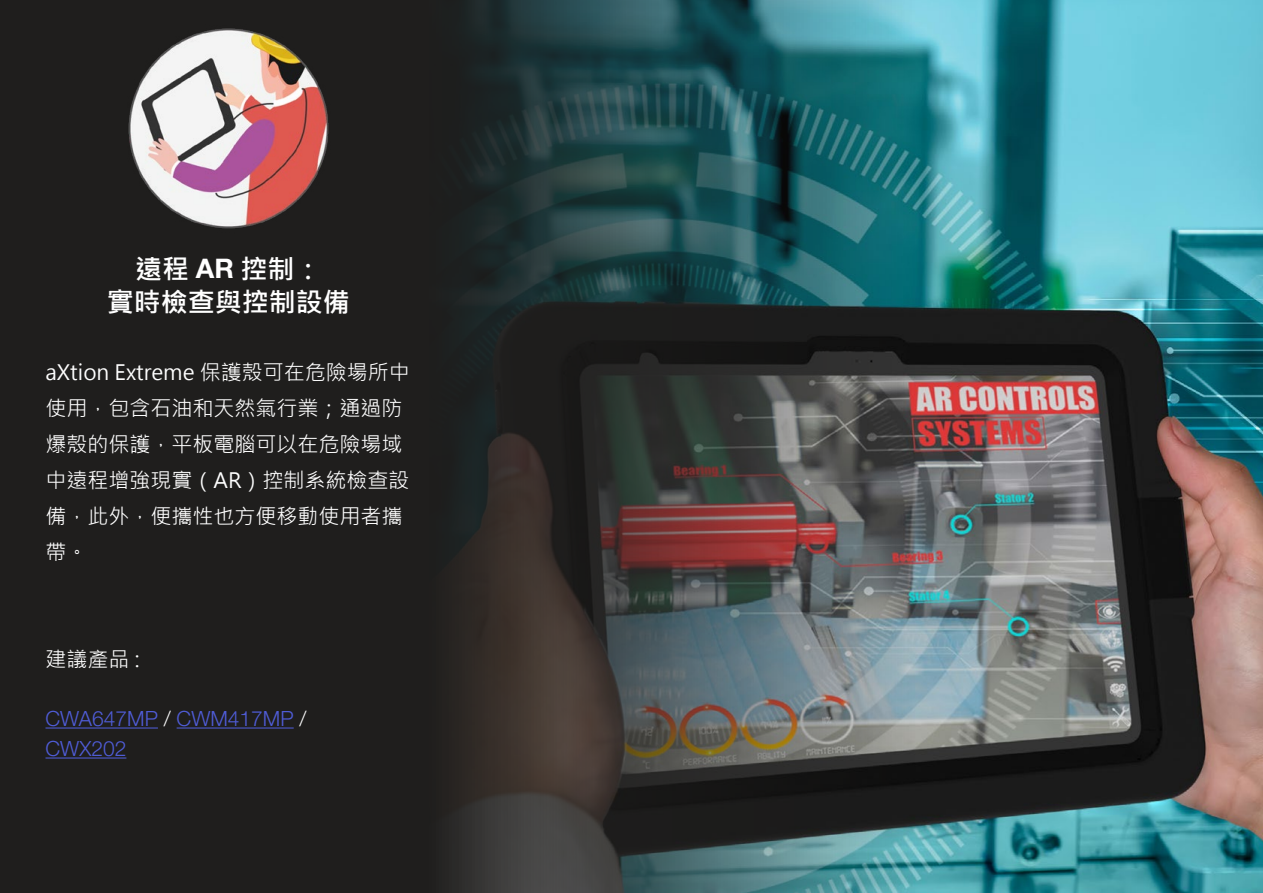
<style>
.page{position:relative;width:1263px;height:893px;background:#fff}
.page>*{position:absolute;margin:0;border:0;box-sizing:border-box;transform-origin:0 0}
.t1{font:700 27px/32.4px "Microsoft Jheng Hei";color:#fff;text-align:center}
.t2{font:21px/36px "Microsoft Jheng Hei";color:#fff}
.t3{font:300 21px/30px "Helvetica Neue LT Std";color:#4f5cd6}
.s1{font-family:"Helvetica Neue LT Std"}
.s2{color:#fff}
</style>
<div class="page">
<div style="left:0;top:0;width:1263px;height:892px;background:#1f1e1d"></div>
<img style="left:128px;top:28px;width:201px;height:201px">
<hr style="left:45px;top:727px;width:113px;height:1px;background:#4f5cd6">
<hr style="left:177px;top:727px;width:117px;height:1px;background:#4f5cd6">
<hr style="left:45px;top:757px;width:81px;height:1px;background:#4f5cd6">
<img style="left:452px;top:0;width:811px;height:892px">
<p class="t1" style="left:107px;top:253px;width:244px">遠程 <span class="s1">AR</span> 控制：<br>實時檢查與控制設備</p>
<p class="t2" style="left:45px;top:354px;width:366px">aXtion Extreme 保護殼可在危險場所中使用，包含石油和天然氣行業；通過防爆殼的保護，平板電腦可以在危險場域中遠程增強現實（AR）控制系統檢查設備，此外，便攜性也方便移動使用者攜帶。</p>
<p class="t2" style="left:45px;top:641px;width:96px">建議產品 :</p>
<p class="t3" style="left:45px;top:703px;width:263px">CWA647MP <span class="s2">/</span> CWM417MP <span class="s2">/<br></span>CWX202</p>
</div>
